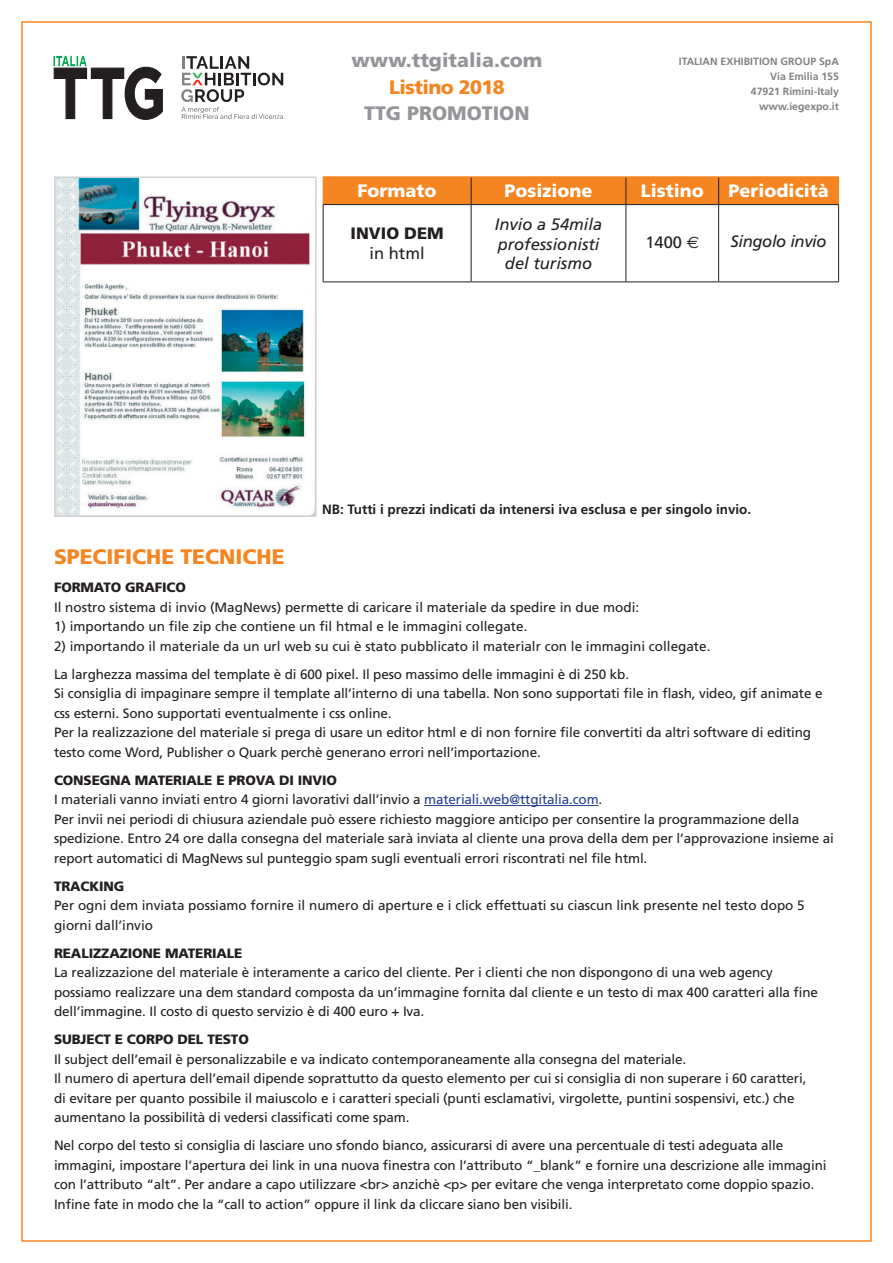
<style>
.page{position:relative;width:893px;height:1263px;background:#fff}
.page>*{position:absolute;margin:0;border:0;box-sizing:border-box;transform-origin:0 0}
.t1{font:900 21px "Frutiger";color:#f58520}
.t2{font:900 19.5px "Frutiger";color:#939598}
.t3{font:900 19.5px "Frutiger";letter-spacing:-.03em;color:#f58520}
.t4{font:900 18px "Frutiger";color:#fff}
.t5{font:italic 16.5px/19.8px "Frutiger";color:#231f20;text-align:center}
.t6{font:italic 16.5px "Frutiger";letter-spacing:-.02em;color:#231f20}
.t7{font:16.5px "Frutiger";color:#231f20}
.t8{font:900 16.5px "Frutiger";color:#231f20}
.t9{font:13.5px/19.5px "Frutiger";letter-spacing:-.01em;color:#231f20}
.t10{font:900 13.5px "Frutiger";letter-spacing:-.01em;color:#231f20}
.t11{font:700 13.5px "Frutiger";color:#231f20}
.t12{font:700 10.5px/15px "Frutiger";color:#808285;text-align:right}
.s1{font-family:"Euro Sans"}
.s2{font-weight:900}
.s3{color:#253f8e}
</style>
<div class="page">
<svg style="left:53px;top:56px;width:110px;height:64px"></svg>
<svg style="left:181px;top:56px;width:102px;height:63px"></svg>
<hr style="left:424px;top:805px;width:175px;height:1px;background:#253f8e">
<img style="left:57px;top:179px;width:257px;height:335px">
<div style="left:54px;top:176px;width:263px;height:341px;border:2px solid #d1d2d4"></div>
<hr style="left:323px;top:205px;width:1px;height:76px;background:#231f20">
<hr style="left:471px;top:205px;width:1px;height:76px;background:#231f20">
<hr style="left:626px;top:205px;width:1px;height:76px;background:#231f20">
<hr style="left:718px;top:205px;width:1px;height:76px;background:#231f20">
<hr style="left:838px;top:205px;width:1px;height:76px;background:#231f20">
<hr style="left:323px;top:281px;width:148px;height:1px;background:#231f20">
<hr style="left:471px;top:281px;width:155px;height:1px;background:#231f20">
<hr style="left:626px;top:281px;width:93px;height:1px;background:#231f20">
<hr style="left:719px;top:281px;width:120px;height:1px;background:#231f20">
<hr style="left:323px;top:176px;width:148px;height:1px;background:#f58520">
<hr style="left:471px;top:176px;width:155px;height:1px;background:#f58520">
<hr style="left:626px;top:176px;width:93px;height:1px;background:#f58520">
<hr style="left:719px;top:176px;width:120px;height:1px;background:#f58520">
<div style="left:323px;top:177px;width:516px;height:28px;background:#f58520"></div>
<h2 class="t2" style="left:352px;top:49px;width:192px">www.ttgitalia.com</h2>
<h2 class="t3" style="left:389px;top:76px;width:117px">Listino 2018</h2>
<h2 class="t2" style="left:364px;top:101px;width:167px">TTG PROMOTION</h2>
<p class="t12" style="left:679px;top:53px;width:162px">ITALIAN EXHIBITION GROUP SpA<br>Via Emilia 155<br>47921 Rimini-Italy www.iegexpo.it</p>
<h3 class="t4" style="left:358px;top:180px;width:81px">Formato</h3>
<h3 class="t4" style="left:504px;top:180px;width:90px">Posizione</h3>
<h3 class="t4" style="left:641px;top:180px;width:65px">Listino</h3>
<h3 class="t4" style="left:729px;top:180px;width:102px">Periodicità</h3>
<p class="t8" style="left:351px;top:223px;width:95px">INVIO DEM</p>
<p class="t7" style="left:370px;top:243px;width:57px">in html</p>
<p class="t5" style="left:495px;top:214px;width:109px">Invio a 54mila professionisti del turismo</p>
<p class="t7" style="left:645px;top:232px;width:55px">1400 <span class="s1">€</span></p>
<p class="t6" style="left:731px;top:231px;width:97px">Singolo invio</p>
<p class="t11" style="left:322px;top:501px;width:431px">NB: Tutti i prezzi indicati da intenersi iva esclusa e per singolo invio.</p>
<h1 class="t1" style="left:54px;top:544px;width:232px">Specifiche tecniche</h1>
<p class="t10" style="left:54px;top:579px;width:133px">FORMATO GRAFICO</p>
<p class="t9" style="left:54px;top:597px;width:587px">Il nostro sistema di invio (MagNews) permette di caricare il materiale da spedire in due modi:</p>
<p class="t9" style="left:54px;top:617px;width:475px">1) importando un file zip che contiene un fil htmal e le immagini collegate.</p>
<p class="t9" style="left:54px;top:632px;width:658px;line-height:28px">2) importando il materiale da un url web su cui è stato pubblicato il materialr con le immagini collegate.<br>La larghezza massima del template è di 600 pixel. Il peso massimo delle immagini è di 250 kb.</p>
<p class="t9" style="left:54px;top:684px;width:770px">Si consiglia di impaginare sempre il template all’interno di una tabella. Non sono supportati file in flash, video, gif animate e css esterni. Sono supportati eventualmente i css online.<br>Per la realizzazione del materiale si prega di usare un editor html e di non fornire file convertiti da altri software di editing testo come Word, Publisher o Quark perchè generano errori nell’importazione.</p>
<p class="t9" style="left:54px;top:770px;width:781px"><span class="s2">CONSEGNA MATERIALE E PROVA DI INVIO<br></span>I materiali vanno inviati entro 4 giorni lavorativi dall’invio a <span class="s3">materiali.web@ttgitalia.com</span>.<br>Per invii nei periodi di chiusura aziendale può essere richiesto maggiore anticipo per consentire la programmazione della spedizione. Entro 24 ore dalla consegna del materiale sarà inviata al cliente una prova della dem per l’approvazione insieme ai report automatici di MagNews sul punteggio spam sugli eventuali errori riscontrati nel file html.</p>
<p class="t10" style="left:54px;top:878px;width:72px">TRACKING</p>
<p class="t9" style="left:54px;top:896px;width:752px">Per ogni dem inviata possiamo fornire il numero di aperture e i click effettuati su ciascun link presente nel testo dopo 5 giorni dall’invio</p>
<p class="t10" style="left:54px;top:945px;width:189px">REALIZZAZIONE MATERIALE</p>
<p class="t9" style="left:54px;top:963px;width:766px">La realizzazione del materiale è interamente a carico del cliente. Per i clienti che non dispongono di una web agency possiamo realizzare una dem standard composta da un’immagine fornita dal cliente e un testo di max 400 caratteri alla fine dell’immagine. Il costo di questo servizio è di 400 euro + Iva.</p>
<p class="t10" style="left:54px;top:1031px;width:196px">SUBJECT E CORPO DEL TESTO</p>
<p class="t9" style="left:54px;top:1049px;width:754px">Il subject dell’email è personalizzabile e va indicato contemporaneamente alla consegna del materiale.<br>Il numero di apertura dell’email dipende soprattutto da questo elemento per cui si consiglia di non superare i 60 caratteri, di evitare per quanto possibile il maiuscolo e i caratteri speciali (punti esclamativi, virgolette, puntini sospensivi, etc.) che aumentano la possibilità di vedersi classificati come spam.</p>
<p class="t9" style="left:54px;top:1136px;width:774px">Nel corpo del testo si consiglia di lasciare uno sfondo bianco, assicurarsi di avere una percentuale di testi adeguata alle immagini, impostare l’apertura dei link in una nuova finestra con l’attributo “_blank” e fornire una descrizione alle immagini con l’attributo “alt”. Per andare a capo utilizzare &lt;br&gt; anzichè &lt;p&gt; per evitare che venga interpretato come doppio spazio.<br>Infine fate in modo che la “call to action” oppure il link da cliccare siano ben visibili.</p>
</div>
